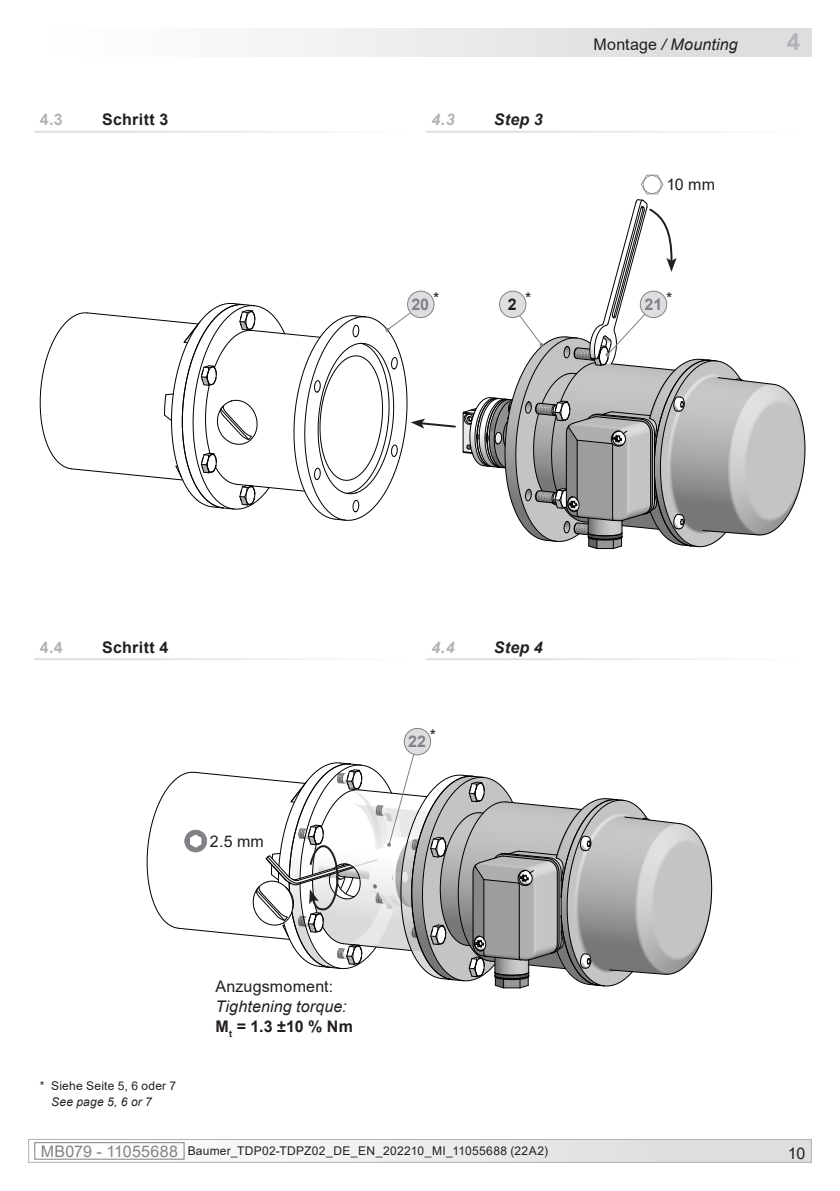
<style>
.page{position:relative;width:840px;height:1191px;background:#fff}
.page>*{position:absolute;margin:0;border:0;box-sizing:border-box;transform-origin:0 0}
.t1{font:700 24px "Arial";color:#b2b3b7}
.EN_links{font:italic 16px "Arial";letter-spacing:.01em;color:#231f20}
.DE_links{font:16px "Arial";letter-spacing:.01em;color:#231f20}
.Kapitel_1-1_DE{font:700 16px "Arial";letter-spacing:.02em;color:#231f20}
.DE_links-2{font:700 16px "Arial";color:#231f20}
.Kapitel_1-1_EN{font:italic 700 16px "Arial";letter-spacing:.02em;color:#231f20}
.Kapitel_1-1_DE-2{font:700 16px "Arial";color:#b2b3b7}
.Kapitel_1-1_EN-2{font:italic 700 16px "Arial";color:#b2b3b7}
.Bezugszahl_Option{font:700 16px "Arial";color:#808285}
.Bezugszahl_Inhalt{font:700 16px "Arial";color:#231f20}
.t2{font:12px/16px "Arial";letter-spacing:.025em;color:#231f20}
.s1{font-style:normal}
.s2{font-style:italic}
.s3{font-size:16px;color:#808285}
</style>
<div class="page">
<div style="left:29px;top:1139px;width:781px;height:23px;background:linear-gradient(to right,#f9f9f9,#dbdcdf)"></div>
<div style="left:35px;top:1142px;width:149px;height:17px;border:1px solid #808285"></div>
<div style="left:28px;top:1139px;width:783px;height:23px;border:1px solid #b2b3b7"></div>
<div style="left:28px;top:28px;width:783px;height:29px;background:linear-gradient(to right,#fff,#d8d9dc)"></div>
<div style="left:404px;top:728px;width:26px;height:27px;background:#dddee0;border-radius:50%"></div>
<div style="left:403px;top:728px;width:28px;height:27px;border:1px solid #808285;border-radius:50%"></div>
<svg style="left:40px;top:175px;width:764px;height:374px"></svg>
<svg style="left:147px;top:741px;width:564px;height:247px"></svg>
<p class="Kapitel_1-1_DE-2" style="left:40px;top:108px;width:24px">4.3</p>
<p class="Kapitel_1-1_DE" style="left:102px;top:108px;width:68px">Schritt 3</p>
<p class="Kapitel_1-1_EN-2" style="left:431px;top:109px;width:25px">4.3</p>
<p class="Kapitel_1-1_EN" style="left:493px;top:109px;width:50px">Step 3</p>
<h2 class="EN_links" style="left:593px;top:34px;width:146px"><span class="s1">Montage</span> / Mounting</h2>
<h1 class="t1" style="left:786px;top:24px;width:15px">4</h1>
<p class="DE_links" style="left:666px;top:173px;width:50px">10 mm</p>
<p class="DE_links" style="left:433px;top:287px;width:8px">*</p>
<p class="DE_links" style="left:665px;top:287px;width:8px">*</p>
<p class="Bezugszahl_Inhalt" style="left:507px;top:293px;width:10px">2</p>
<p class="DE_links" style="left:525px;top:287px;width:8px">*</p>
<p class="Bezugszahl_Option" style="left:411px;top:293px;width:19px">20</p>
<p class="Bezugszahl_Option" style="left:644px;top:293px;width:19px">21</p>
<p class="Kapitel_1-1_DE-2" style="left:40px;top:635px;width:25px">4.4</p>
<p class="Kapitel_1-1_DE" style="left:102px;top:635px;width:68px">Schritt 4</p>
<p class="Kapitel_1-1_EN-2" style="left:431px;top:636px;width:25px">4.4</p>
<p class="Kapitel_1-1_EN" style="left:493px;top:636px;width:50px">Step 4</p>
<p class="DE_links" style="left:210px;top:830px;width:56px">2.5 mm</p>
<p class="t2" style="left:51px;top:1077px;width:127px;text-indent:-11px">* Siehe Seite 5, 6 oder 7<br><span class="s2">See page 5, 6 or 7</span></p>
<p class="DE_links" style="left:215px;top:975px;width:119px">Anzugsmoment:</p>
<p class="EN_links" style="left:215px;top:996px;width:133px">Tightening torque:</p>
<p class="DE_links-2" style="left:215px;top:1015px;width:139px">M<sub>t</sub> = 1.3 ±10 % Nm</p>
<p class="DE_links" style="left:430px;top:724px;width:8px">*</p>
<p class="Bezugszahl_Option" style="left:408px;top:730px;width:19px">22</p>
<p class="t2" style="left:41px;top:1143px;width:508px"><span class="s3">MB079 - 11055688</span> Baumer_TDP02-TDPZ02_DE_EN_202210_MI_11055688 (22A2)</p>
<h2 class="DE_links" style="left:787px;top:1142px;width:19px">10</h2>
</div>
